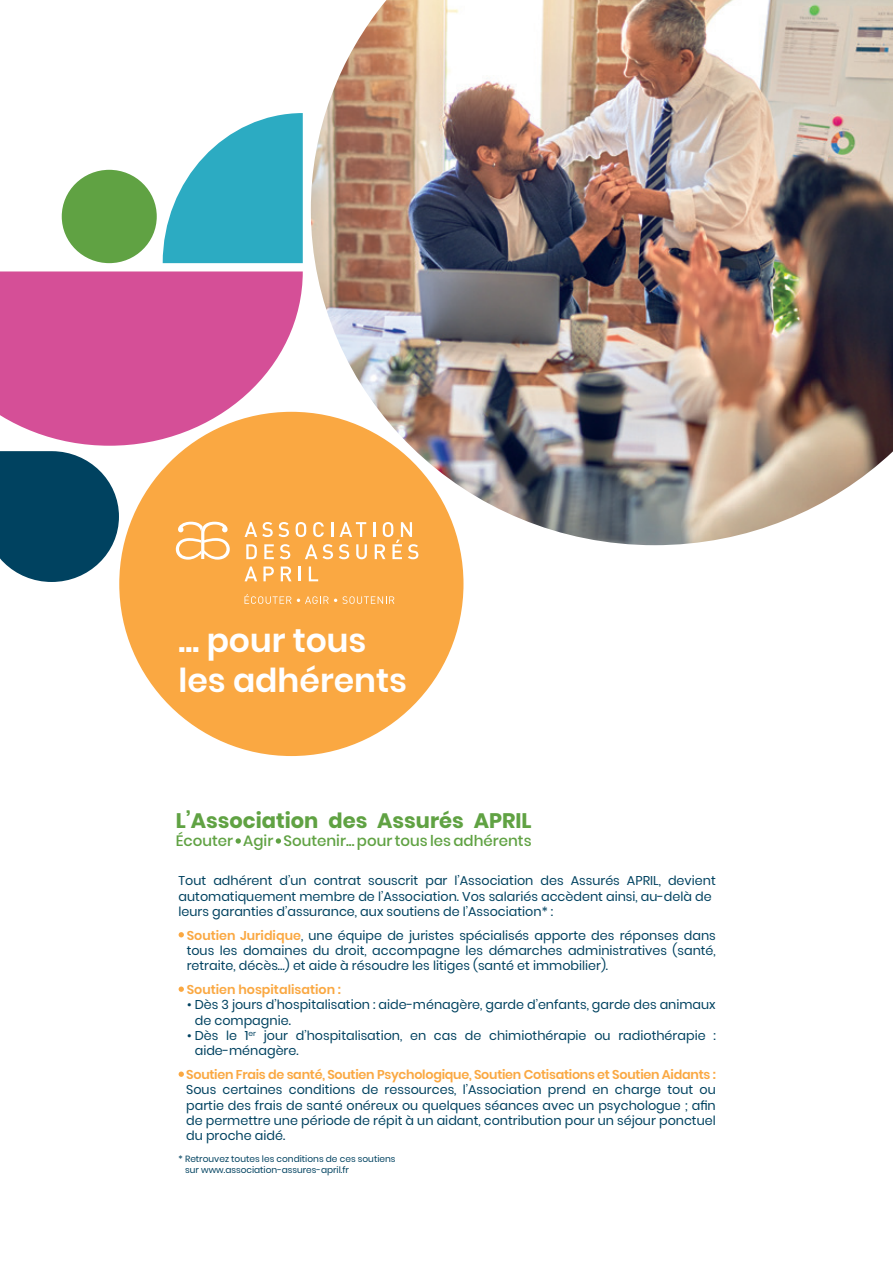
<style>
.page{position:relative;width:893px;height:1263px;background:#fff}
.page>*{position:absolute;margin:0;border:0;box-sizing:border-box;transform-origin:0 0}
.t1{font:600 33px/39.6px "Poppins";color:#fff}
.t2{font:700 21px "Poppins";color:#60a243}
.t3{font:500 15px "Poppins";color:#60a243}
.t4{font:12.75px/15.3px "Poppins";color:#004260}
.t5{font:600 12.75px "Poppins";color:#faa842}
.t6{font:9px/10.8px "Poppins";color:#004260}
.s1{font-weight:600;color:#faa842}
</style>
<div class="page">
<svg style="left:0;top:451px;width:119px;height:131px;background:#255d77"></svg>
<div style="left:119px;top:412px;width:344px;height:344px;background:#faa842;border-radius:50%"></div>
<svg style="left:163px;top:113px;width:140px;height:150px"></svg>
<svg style="left:0;top:271px;width:303px;height:175px;fill:#d54f97"></svg>
<div style="left:62px;top:170px;width:95px;height:93px;background:#60a243;border-radius:50%"></div>
<svg style="left:179px;top:932px;width:5px;height:5px"></svg>
<svg style="left:179px;top:986px;width:5px;height:6px"></svg>
<svg style="left:179px;top:1071px;width:5px;height:6px"></svg>
<svg style="left:245px;top:522px;width:44px;height:15px"></svg>
<svg style="left:296px;top:522px;width:10px;height:15px"></svg>
<svg style="left:246px;top:544px;width:11px;height:15px"></svg>
<svg style="left:264px;top:544px;width:10px;height:15px"></svg>
<svg style="left:280px;top:544px;width:10px;height:15px"></svg>
<svg style="left:305px;top:544px;width:28px;height:15px"></svg>
<svg style="left:339px;top:545px;width:10px;height:14px"></svg>
<svg style="left:356px;top:545px;width:11px;height:14px"></svg>
<svg style="left:374px;top:545px;width:44px;height:14px"></svg>
<svg style="left:245px;top:566px;width:12px;height:15px"></svg>
<svg style="left:263px;top:566px;width:11px;height:15px"></svg>
<svg style="left:281px;top:566px;width:11px;height:15px"></svg>
<svg style="left:299px;top:566px;width:2px;height:15px"></svg>
<svg style="left:309px;top:566px;width:9px;height:15px"></svg>
<svg style="left:176px;top:522px;width:54px;height:38px"></svg>
<svg style="left:245px;top:594px;width:46px;height:10px"></svg>
<svg style="left:297px;top:596px;width:97px;height:8px"></svg>
<svg style="left:236px;top:838px;width:5px;height:6px"></svg>
<svg style="left:276px;top:838px;width:5px;height:6px"></svg>
<img style="left:311px;top:0;width:582px;height:545px">
<p class="t1" style="left:179px;top:621px;width:230px">... pour tous les adhérents</p>
<p class="t2" style="left:176px;top:808px;width:357px">L’Association des Assurés APRIL</p>
<p class="t3" style="left:176px;top:832px;width:357px">Écouter Agir Soutenir... pour tous les adhérents</p>
<p class="t4" style="left:179px;top:873px;width:539px">Tout adhérent d’un contrat souscrit par l’Association des Assurés APRIL, devient automatiquement membre de l’Association. Vos salariés accèdent ainsi, au-delà de leurs garanties d’assurance, aux soutiens de l’Association* :</p>
<p class="t4" style="left:187px;top:928px;width:531px;text-align:justify"><span class="s1">Soutien Juridique</span>, une équipe de juristes spécialisés apporte des réponses dans tous les domaines du droit, accompagne les démarches administratives (santé, retraite, décès…) et aide à résoudre les litiges (santé et immobilier).</p>
<p class="t5" style="left:187px;top:982px;width:156px">Soutien hospitalisation :</p>
<p class="t4" style="left:195px;top:997px;width:522px;text-indent:-8px">• Dès 3 jours d’hospitalisation : aide-ménagère, garde d’enfants, garde des animaux de compagnie.</p>
<p class="t4" style="left:195px;top:1028px;width:523px;text-indent:-8px">• Dès le 1<sup>er</sup> jour d’hospitalisation, en cas de chimiothérapie ou radiothérapie : aide-ménagère.</p>
<p class="t4" style="left:186px;top:1067px;width:531px;text-align:justify"><span class="s1">Soutien Frais de santé, Soutien Psychologique, Soutien Cotisations et Soutien Aidants :<br></span>Sous certaines conditions de ressources, l’Association prend en charge tout ou partie des frais de santé onéreux ou quelques séances avec un psychologue ; afin de permettre une période de répit à un aidant, contribution pour un séjour ponctuel du proche aidé.</p>
<p class="t6" style="left:185px;top:1153px;width:212px;text-indent:-7px">* Retrouvez toutes les conditions de ces soutiens sur www.association-assures-april.fr</p>
</div>
